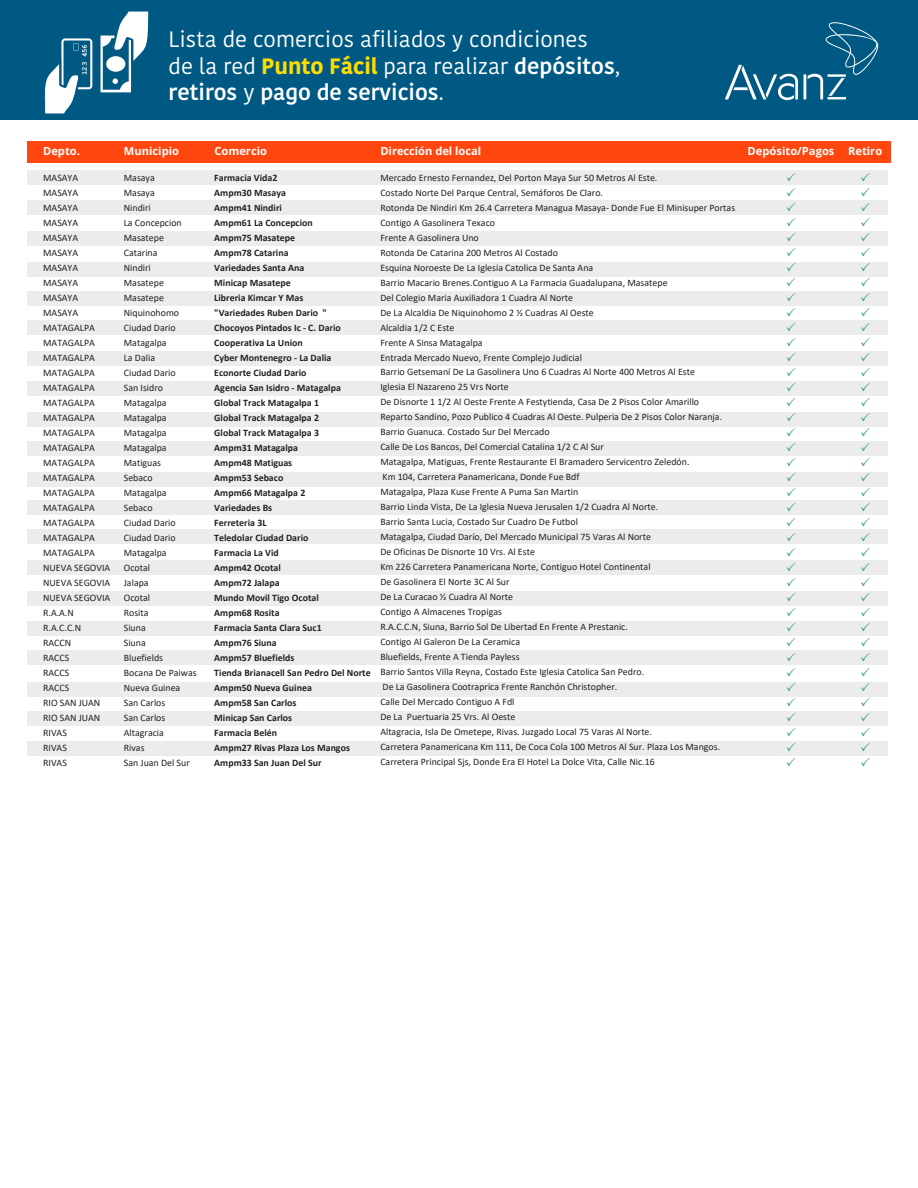
<style>
.page{position:relative;width:918px;height:1188px;background:#fff}
.page>*{position:absolute;margin:0;border:0;box-sizing:border-box;transform-origin:0 0}
.t1{font:22.2px/26.5px "Kohinoor";color:#fff}
.t2{font:700 11.1px "Open Sans";color:#fff}
.t3{font:9.9px/15px "Calibri";color:#231f20}
.t4{font:700 9.9px/15px "Calibri";color:#231f20}
.t5{font:700 7.35px "Courier New";color:#fff}
.s1{font-weight:700;color:#ffdc01}
.s2{font-weight:500}
</style>
<div class="page">
<div style="left:27px;top:170px;width:861px;height:15px;background:#ececee"></div>
<div style="left:27px;top:201px;width:861px;height:14px;background:#ececee"></div>
<div style="left:27px;top:231px;width:861px;height:15px;background:#ececee"></div>
<div style="left:27px;top:262px;width:861px;height:15px;background:#ececee"></div>
<div style="left:27px;top:291px;width:861px;height:15px;background:#ececee"></div>
<div style="left:27px;top:320px;width:861px;height:15px;background:#ececee"></div>
<div style="left:27px;top:351px;width:861px;height:15px;background:#ececee"></div>
<div style="left:27px;top:381px;width:861px;height:15px;background:#ececee"></div>
<div style="left:27px;top:412px;width:861px;height:15px;background:#ececee"></div>
<div style="left:27px;top:441px;width:861px;height:15px;background:#ececee"></div>
<div style="left:27px;top:472px;width:861px;height:15px;background:#ececee"></div>
<div style="left:27px;top:500px;width:861px;height:15px;background:#ececee"></div>
<div style="left:27px;top:529px;width:861px;height:15px;background:#ececee"></div>
<div style="left:27px;top:560px;width:861px;height:15px;background:#ececee"></div>
<div style="left:27px;top:591px;width:861px;height:15px;background:#ececee"></div>
<div style="left:27px;top:621px;width:861px;height:15px;background:#ececee"></div>
<div style="left:27px;top:650px;width:861px;height:15px;background:#ececee"></div>
<div style="left:27px;top:682px;width:861px;height:15px;background:#ececee"></div>
<div style="left:27px;top:711px;width:861px;height:15px;background:#ececee"></div>
<div style="left:27px;top:741px;width:861px;height:15px;background:#ececee"></div>
<div style="left:27px;top:141px;width:864px;height:22px;background:#ff460f"></div>
<div style="left:0;top:0;width:918px;height:119px;background:#005982"></div>
<svg style="left:101px;top:11px;width:48px;height:81px"></svg>
<svg style="left:44px;top:38px;width:48px;height:76px"></svg>
<svg style="left:725px;top:65px;width:73px;height:35px"></svg>
<svg style="left:804px;top:22px;width:74px;height:77px"></svg>
<p class="t5" style="left:80px;top:75px;width:33px;rotate:-90deg">123 456</p>
<h1 class="t1" style="left:169px;top:27px;width:453px">Lista de comercios afiliados y condiciones<br>de la red <span class="s1">Punto Fácil</span> para realizar <span class="s2">depósitos</span>, <span class="s2">retiros</span> y <span class="s2">pago de servicios</span>.</h1>
<p class="t2" style="left:43px;top:144px;width:38px">Depto.</p>
<p class="t2" style="left:124px;top:144px;width:57px">Municipio</p>
<p class="t2" style="left:214px;top:144px;width:54px">Comercio</p>
<p class="t2" style="left:380px;top:144px;width:102px">Dirección del local</p>
<p class="t2" style="left:748px;top:144px;width:136px">Depósito/Pagos Retiro</p>
<p class="t4" style="left:214px;top:170px;width:158px">Farmacia Vida2<br>Ampm30 Masaya<br>Ampm41 Nindiri<br>Ampm61 La Concepcion<br>Ampm75 Masatepe<br>Ampm78 Catarina<br>Variedades Santa Ana<br>Minicap Masatepe<br>Libreria Kimcar Y Mas<br>"Variedades Ruben Dario "<br>Chocoyos Pintados Ic - C. Dario<br>Cooperativa La Union<br>Cyber Montenegro - La Dalia<br>Econorte Ciudad Dario<br>Agencia San Isidro - Matagalpa<br>Global Track Matagalpa 1<br>Global Track Matagalpa 2<br>Global Track Matagalpa 3<br>Ampm31 Matagalpa<br>Ampm48 Matiguas<br>Ampm53 Sebaco<br>Ampm66 Matagalpa 2<br>Variedades Bs<br>Ferreteria 3L<br>Teledolar Ciudad Dario<br>Farmacia La Vid<br>Ampm42 Ocotal<br>Ampm72 Jalapa<br>Mundo Movil Tigo Ocotal<br>Ampm68 Rosita<br>Farmacia Santa Clara Suc1<br>Ampm76 Siuna<br>Ampm57 Bluefields<br>Tienda Brianacell San Pedro Del Norte<br>Ampm50 Nueva Guinea<br>Ampm58 San Carlos<br>Minicap San Carlos<br>Farmacia Belén<br>Ampm27 Rivas Plaza Los Mangos<br>Ampm33 San Juan Del Sur</p>
<p class="t3" style="left:43px;top:170px;width:69px">MASAYA<br>MASAYA<br>MASAYA<br>MASAYA<br>MASAYA<br>MASAYA<br>MASAYA<br>MASAYA<br>MASAYA<br>MASAYA<br>MATAGALPA<br>MATAGALPA<br>MATAGALPA<br>MATAGALPA<br>MATAGALPA<br>MATAGALPA<br>MATAGALPA<br>MATAGALPA<br>MATAGALPA<br>MATAGALPA<br>MATAGALPA<br>MATAGALPA<br>MATAGALPA<br>MATAGALPA<br>MATAGALPA<br>MATAGALPA<br>NUEVA SEGOVIA<br>NUEVA SEGOVIA<br>NUEVA SEGOVIA<br>R.A.A.N<br>R.A.C.C.N<br>RACCN<br>RACCS<br>RACCS<br>RACCS<br>RIO SAN JUAN<br>RIO SAN JUAN<br>RIVAS<br>RIVAS<br>RIVAS</p>
<p class="t3" style="left:124px;top:170px;width:74px">Masaya<br>Masaya<br>Nindiri<br>La Concepcion<br>Masatepe<br>Catarina<br>Nindiri<br>Masatepe<br>Masatepe<br>Niquinohomo<br>Ciudad Dario<br>Matagalpa<br>La Dalia<br>Ciudad Dario<br>San Isidro<br>Matagalpa<br>Matagalpa<br>Matagalpa<br>Matagalpa<br>Matiguas<br>Sebaco<br>Matagalpa<br>Sebaco<br>Ciudad Dario<br>Ciudad Dario<br>Matagalpa<br>Ocotal<br>Jalapa<br>Ocotal<br>Rosita<br>Siuna<br>Siuna<br>Bluefields<br>Bocana De Paiwas<br>Nueva Guinea<br>San Carlos<br>San Carlos<br>Altagracia<br>Rivas<br>San Juan Del Sur</p>
<p class="t3" style="left:380px;top:169px;width:356px">Mercado Ernesto Fernandez, Del Porton Maya Sur 50 Metros Al Este.<br>Costado Norte Del Parque Central, Semáforos De Claro.<br>Rotonda De Nindiri Km 26.4 Carretera Managua Masaya- Donde Fue El Minisuper Portas Contigo A Gasolinera Texaco<br>Frente A Gasolinera Uno<br>Rotonda De Catarina 200 Metros Al Costado<br>Esquina Noroeste De La Iglesia Catolica De Santa Ana<br>Barrio Macario Brenes.Contiguo A La Farmacia Guadalupana, Masatepe<br>Del Colegio Maria Auxiliadora 1 Cuadra Al Norte<br>De La Alcaldia De Niquinohomo 2 ½ Cuadras Al Oeste<br>Alcaldia 1/2 C Este<br>Frente A Sinsa Matagalpa<br>Entrada Mercado Nuevo, Frente Complejo Judicial<br>Barrio Getsemaní De La Gasolinera Uno 6 Cuadras Al Norte 400 Metros Al Este<br>Iglesia El Nazareno 25 Vrs Norte<br>De Disnorte 1 1/2 Al Oeste Frente A Festytienda, Casa De 2 Pisos Color Amarillo<br>Reparto Sandino, Pozo Publico 4 Cuadras Al Oeste. Pulperia De 2 Pisos Color Naranja.<br>Barrio Guanuca. Costado Sur Del Mercado<br>Calle De Los Bancos, Del Comercial Catalina 1/2 C Al Sur<br>Matagalpa, Matiguas, Frente Restaurante El Bramadero Servicentro Zeledón.<br>Km 104, Carretera Panamericana, Donde Fue Bdf<br>Matagalpa, Plaza Kuse Frente A Puma San Martin<br>Barrio Linda Vista, De La Iglesia Nueva Jerusalen 1/2 Cuadra Al Norte.<br>Barrio Santa Lucia, Costado Sur Cuadro De Futbol<br>Matagalpa, Ciudad Darío, Del Mercado Municipal 75 Varas Al Norte<br>De Oficinas De Disnorte 10 Vrs. Al Este<br>Km 226 Carretera Panamericana Norte, Contiguo Hotel Continental<br>De Gasolinera El Norte 3C Al Sur<br>De La Curacao ½ Cuadra Al Norte<br>Contigo A Almacenes Tropigas<br>R.A.C.C.N, Siuna, Barrio Sol De Libertad En Frente A Prestanic.<br>Contigo Al Galeron De La Ceramica<br>Bluefields, Frente A Tienda Payless<br>Barrio Santos Villa Reyna, Costado Este Iglesia Catolica San Pedro.<br>De La Gasolinera Cootraprica Frente Ranchón Christopher.<br>Calle Del Mercado Contiguo A Fdl<br>De La Puertuaria 25 Vrs. Al Oeste<br>Altagracia, Isla De Ometepe, Rivas. Juzgado Local 75 Varas Al Norte.<br>Carretera Panamericana Km 111, De Coca Cola 100 Metros Al Sur. Plaza Los Mangos.<br>Carretera Principal Sjs, Donde Era El Hotel La Dolce Vita, Calle Nic.16</p>
</div>
